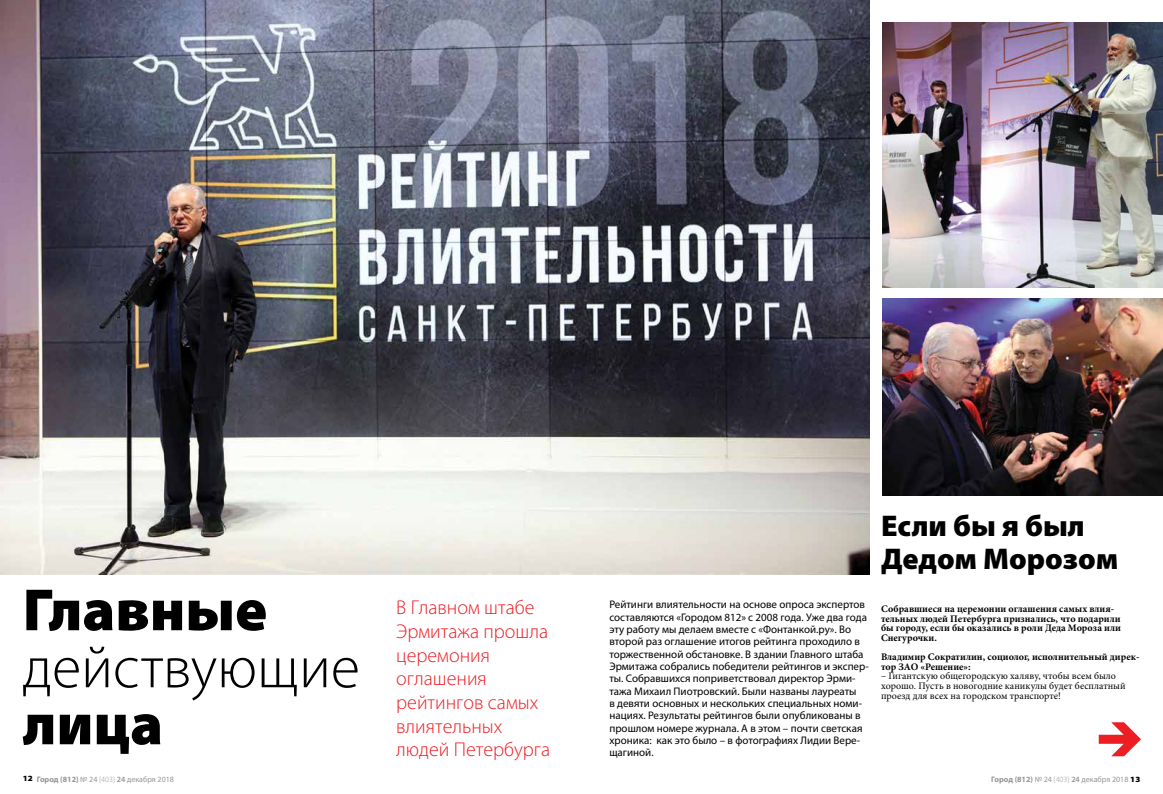
<style>
.page{position:relative;width:1163px;height:794px;background:#fff}
.page>*{position:absolute;margin:0;border:0;box-sizing:border-box;transform-origin:0 0}
.t1{font:900 60px "Myriad Pro";color:#000}
.t2{font:300 60px "Myriad Pro";color:#000}
.t3{font:900 30px/33px "Myriad Pro";color:#000}
.t4{font:300 20px/23.7px "Myriad Pro";color:#ed1d24}
.t5{font:11px/12.3px "Myriad Pro";color:#000}
.t6{font:700 10px/9.6px "Minion Pro";color:#000}
.t7{font:10px/9.6px "Minion Pro";color:#000}
.t8{font:8px "Myriad Pro";color:#939598}
.s1{font-weight:900;color:#000}
.s2{font-weight:700}
.s3{font-weight:300}
.s4{font-weight:600}
</style>
<div class="page">
<img style="left:0;top:0;width:868px;height:574px">
<svg style="left:1098px;top:722px;width:42px;height:34px"></svg>
<img style="left:882px;top:299px;width:280px;height:196px">
<img style="left:882px;top:23px;width:280px;height:264px">
<h1 class="t1" style="left:23px;top:576px;width:246px">Главные</h1>
<h1 class="t2" style="left:23px;top:631px;width:339px">действующие</h1>
<h1 class="t1" style="left:23px;top:690px;width:142px">лица</h1>
<h3 class="t4" style="left:396px;top:595px;width:155px">В Главном штабе<br>Эрмитажа прошла церемония оглашения рейтингов самых влиятельных людей Петербурга</h3>
<p class="t5" style="left:609px;top:598px;width:261px">Рейтинги влиятельности на основе опроса экспертов составляются «Городом 812» с 2008 года. Уже два года эту работу мы делаем вместе с «Фонтанкой.ру». Во второй раз оглашение итогов рейтинга проходило в торжественной обстановке. В здании Главного штаба Эрмитажа собрались победители рейтингов и экспер&shy;ты. Собравшихся поприветствовал директор Эрми&shy;тажа Михаил Пиотровский. Были названы лауреаты<br>в девяти основных и нескольких специальных номи&shy;нациях. Результаты рейтингов были опубликованы в прошлом номере журнала. А в этом – почти светская хроника: как это было – в фотографиях Лидии Вере&shy;щагиной.</p>
<h2 class="t3" style="left:880px;top:510px;width:239px">Если бы я был<br>Дедом Морозом</h2>
<p class="t6" style="left:880px;top:604px;width:241px">Собравшиеся на церемонии оглашения самых влия&shy;тельных людей Петербурга признались, что подарили бы городу, если бы оказались в роли Деда Мороза или Снегурочки.</p>
<p class="t6" style="left:880px;top:652px;width:260px">Владимир Сократилин, социолог, исполнительный дирек&shy;тор ЗАО «Решение»:</p>
<p class="t7" style="left:880px;top:671px;width:246px">– Гигантскую общегородскую халяву, чтобы всем было хорошо. Пусть в новогодние каникулы будет бесплатный проезд для всех на городском транспорте!</p>
<p class="t8" style="left:23px;top:774px;width:153px"><span class="s1">12</span> <span class="s2">Город (812)</span> № 24 <span class="s3">{403}</span> <span class="s4">24</span> декабря 2018</p>
<p class="t8" style="left:991px;top:774px;width:151px"><span class="s2">Город (812)</span> № 24 <span class="s3">{403}</span> <span class="s4">24</span> декабря 2018 <span class="s1">13</span></p>
</div>
